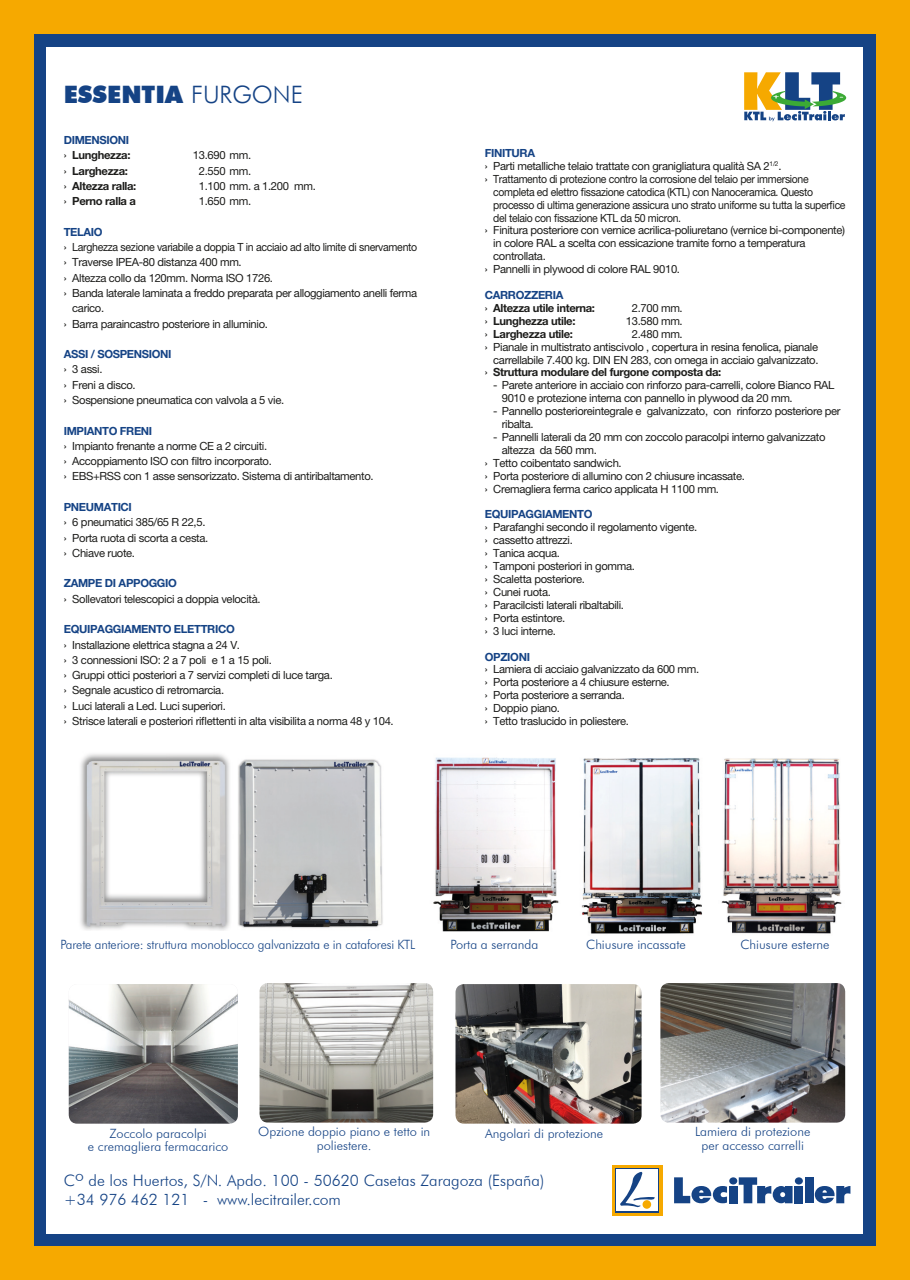
<style>
.page{position:relative;width:910px;height:1280px;background:#f6a900}
.page>*{position:absolute;margin:0;border:0;box-sizing:border-box;transform-origin:0 0}
.t1{font:900 24px "Futura BT";color:#154385}
.t2{font:300 15.75px "Futura BT";color:#154385}
.t3{font:300 12.75px "Futura BT";color:#154385}
.t4{font:11.25px/12.9px "Helvetica Neue LT Pro";letter-spacing:-.03em;color:#1d1d1b}
.t5{font:700 11.25px "Helvetica Neue LT Pro";letter-spacing:-.03em;color:#1d1d1b}
.t6{font:700 11.25px "Helvetica Neue LT Pro";letter-spacing:-.03em;color:#154385}
.s1{font-weight:300}
.s2{font-weight:400}
</style>
<div class="page">
<div style="left:34px;top:34px;width:842px;height:1212px;background:#154385"></div>
<div style="left:47px;top:47px;width:816px;height:1186px;background:#fff"></div>
<img style="left:433px;top:757px;width:409px;height:177px">
<svg style="left:744px;top:72px;width:102px;height:49px"></svg>
<div style="left:729px;top:1186px;width:8px;height:17px;background:#154385"></div>
<div style="left:729px;top:1177px;width:8px;height:7px;background:#154385;border-radius:50%"></div>
<svg style="left:739px;top:1177px;width:54px;height:26px"></svg>
<div style="left:805px;top:1177px;width:8px;height:26px;background:#154385"></div>
<svg style="left:815px;top:1186px;width:35px;height:17px"></svg>
<div style="left:795px;top:1186px;width:8px;height:17px;background:#154385"></div>
<div style="left:795px;top:1177px;width:8px;height:7px;background:#154385;border-radius:50%"></div>
<svg style="left:674px;top:1177px;width:53px;height:26px"></svg>
<div style="left:612px;top:1165px;width:51px;height:50px;background:#f6a900"></div>
<div style="left:615px;top:1168px;width:44px;height:44px;background:#fff"></div>
<svg style="left:642px;top:1200px;width:9px;height:9px"></svg>
<svg style="left:620px;top:1172px;width:35px;height:35px"></svg>
<img style="left:69px;top:984px;width:169px;height:140px">
<img style="left:455px;top:984px;width:187px;height:140px">
<img style="left:260px;top:983px;width:173px;height:139px">
<img style="left:80px;top:753px;width:303px;height:177px">
<img style="left:660px;top:983px;width:185px;height:139px">
<p class="t1" style="left:64px;top:80px;width:241px">ESSENTIA <span class="s1">FURGONE</span></p>
<p class="t6" style="left:64px;top:133px;width:67px">DIMENSIONI</p>
<p class="t5" style="left:64px;top:148px;width:68px"><span class="s2">›</span> Lunghezza:</p>
<p class="t4" style="left:193px;top:149px;width:60px">13.690 mm.</p>
<p class="t5" style="left:64px;top:164px;width:66px"><span class="s2">›</span> Larghezza:</p>
<p class="t4" style="left:199px;top:164px;width:54px">2.550 mm.</p>
<p class="t5" style="left:64px;top:179px;width:74px"><span class="s2">›</span> Altezza ralla:</p>
<p class="t4" style="left:199px;top:179px;width:118px">1.100 mm. a 1.200 mm.</p>
<p class="t5" style="left:64px;top:194px;width:74px"><span class="s2">›</span> Perno ralla a</p>
<p class="t4" style="left:199px;top:195px;width:54px">1.650 mm.</p>
<p class="t6" style="left:64px;top:225px;width:40px">TELAIO</p>
<p class="t4" style="left:64px;top:240px;width:355px">› Larghezza sezione variabile a doppia T in acciaio ad alto limite di snervamento</p>
<p class="t4" style="left:64px;top:256px;width:179px">› Traverse IPEA-80 distanza 400 mm.</p>
<p class="t4" style="left:64px;top:271px;width:211px">› Altezza collo da 120mm. Norma ISO 1726.</p>
<p class="t4" style="left:72px;top:285px;width:346px;line-height:15.3px;text-indent:-9px">› Banda laterale laminata a freddo preparata per alloggiamento anelli ferma carico.</p>
<p class="t4" style="left:64px;top:317px;width:206px">› Barra paraincastro posteriore in alluminio.</p>
<p class="t6" style="left:64px;top:347px;width:109px">ASSI / SOSPENSIONI</p>
<p class="t4" style="left:64px;top:363px;width:40px">› 3 assi.</p>
<p class="t4" style="left:64px;top:378px;width:73px">› Freni a disco.</p>
<p class="t4" style="left:64px;top:393px;width:222px">› Sospensione pneumatica con valvola a 5 vie.</p>
<p class="t6" style="left:64px;top:424px;width:90px">IMPIANTO FRENI</p>
<p class="t4" style="left:64px;top:439px;width:205px">› Impianto frenante a norme CE a 2 circuiti.</p>
<p class="t4" style="left:64px;top:454px;width:210px">› Accoppiamento ISO con filtro incorporato.</p>
<p class="t4" style="left:64px;top:470px;width:311px">› EBS+RSS con 1 asse sensorizzato. Sistema di antiribaltamento.</p>
<p class="t6" style="left:64px;top:500px;width:70px">PNEUMATICI</p>
<p class="t4" style="left:64px;top:516px;width:143px">› 6 pneumatici 385/65 R 22,5.</p>
<p class="t4" style="left:64px;top:531px;width:146px">› Porta ruota di scorta a cesta.</p>
<p class="t4" style="left:64px;top:546px;width:73px">› Chiave ruote.</p>
<p class="t6" style="left:64px;top:576px;width:115px">ZAMPE DI APPOGGIO</p>
<p class="t4" style="left:64px;top:592px;width:198px">› Sollevatori telescopici a doppia velocità.</p>
<p class="t6" style="left:64px;top:622px;width:173px">EQUIPAGGIAMENTO ELETTRICO</p>
<p class="t4" style="left:64px;top:638px;width:178px">› Installazione elettrica stagna a 24 V.</p>
<p class="t4" style="left:64px;top:653px;width:210px">› 3 connessioni ISO: 2 a 7 poli e 1 a 15 poli.</p>
<p class="t4" style="left:64px;top:669px;width:271px">› Gruppi ottici posteriori a 7 servizi completi di luce targa.</p>
<p class="t4" style="left:64px;top:684px;width:162px">› Segnale acustico di retromarcia.</p>
<p class="t4" style="left:64px;top:699px;width:164px">› Luci laterali a Led. Luci superiori.</p>
<p class="t4" style="left:64px;top:714px;width:331px">› Strisce laterali e posteriori riflettenti in alta visibilita a norma 48 y 104.</p>
<p class="t6" style="left:485px;top:146px;width:52px">FINITURA</p>
<p class="t4" style="left:485px;top:159px;width:298px">› Parti metalliche telaio trattate con granigliatura qualità SA 2<sup>1/2</sup>.</p>
<p class="t4" style="left:493px;top:172px;width:354px;text-indent:-9px">› Trattamento di protezione contro la corrosione del telaio per immersione completa ed elettro fissazione catodica (KTL) con Nanoceramica. Questo processo di ultima generazione assicura uno strato uniforme su tutta la superfice del telaio con fissazione KTL da 50 micron.</p>
<p class="t4" style="left:493px;top:224px;width:353px;text-indent:-9px">› Finitura posteriore con vernice acrilica-poliuretano (vernice bi-componente) in colore RAL a scelta con essicazione tramite forno a temperatura controllata.</p>
<p class="t4" style="left:485px;top:263px;width:197px">› Pannelli in plywood di colore RAL 9010.</p>
<p class="t6" style="left:485px;top:288px;width:80px">CARROZZERIA</p>
<p class="t5" style="left:485px;top:301px;width:112px"><span class="s2">›</span> Altezza utile interna:</p>
<p class="t4" style="left:632px;top:301px;width:52px">2.700 mm.</p>
<p class="t5" style="left:485px;top:314px;width:92px"><span class="s2">›</span> Lunghezza utile:</p>
<p class="t4" style="left:626px;top:314px;width:58px">13.580 mm.</p>
<p class="t5" style="left:485px;top:327px;width:90px"><span class="s2">›</span> Larghezza utile:</p>
<p class="t4" style="left:632px;top:327px;width:52px">2.480 mm.</p>
<p class="t4" style="left:485px;top:340px;width:335px;text-align:right">› Pianale in multistrato antiscivolo , copertura in resina fenolica, pianale carrellabile 7.400 kg. DIN EN 283, con omega in acciaio galvanizzato.</p>
<p class="t5" style="left:485px;top:365px;width:238px"><span class="s2">›</span> Struttura modulare del furgone composta da:</p>
<p class="t4" style="left:502px;top:379px;width:334px;text-indent:-9px">- Parete anteriore in acciaio con rinforzo para-carrelli, colore Bianco RAL<br>9010 e protezione interna con pannello in plywood da 20 mm.</p>
<p class="t4" style="left:502px;top:405px;width:340px;text-indent:-9px">- Pannello posterioreintegrale e galvanizzato, con rinforzo posteriore per ribalta.</p>
<p class="t4" style="left:502px;top:430px;width:325px;text-indent:-9px">- Pannelli laterali da 20 mm con zoccolo paracolpi interno galvanizzato altezza da 560 mm.</p>
<p class="t4" style="left:485px;top:456px;width:138px">› Tetto coibentato sandwich.</p>
<p class="t4" style="left:485px;top:469px;width:262px">› Porta posteriore di allumino con 2 chiusure incassate.</p>
<p class="t4" style="left:485px;top:482px;width:236px">› Cremagliera ferma carico applicata H 1100 mm.</p>
<p class="t6" style="left:485px;top:507px;width:109px">EQUIPAGGIAMENTO</p>
<p class="t4" style="left:485px;top:521px;width:214px">› Parafanghi secondo il regolamento vigente.</p>
<p class="t4" style="left:485px;top:534px;width:90px">› cassetto attrezzi.</p>
<p class="t4" style="left:485px;top:547px;width:77px">› Tanica acqua.</p>
<p class="t4" style="left:485px;top:559px;width:152px">› Tamponi posteriori in gomma.</p>
<p class="t4" style="left:485px;top:572px;width:102px">› Scaletta posteriore.</p>
<p class="t4" style="left:485px;top:585px;width:68px">› Cunei ruota.</p>
<p class="t4" style="left:485px;top:598px;width:141px">› Paracilcisti laterali ribaltabili.</p>
<p class="t4" style="left:485px;top:611px;width:82px">› Porta estintore.</p>
<p class="t4" style="left:485px;top:624px;width:73px">› 3 luci interne.</p>
<p class="t6" style="left:485px;top:649px;width:47px">OPZIONI</p>
<p class="t4" style="left:485px;top:663px;width:216px">› Lamiera di acciaio galvanizzato da 600 mm.</p>
<p class="t4" style="left:485px;top:676px;width:186px">› Porta posteriore a 4 chiusure esterne.</p>
<p class="t4" style="left:485px;top:689px;width:142px">› Porta posteriore a serranda.</p>
<p class="t4" style="left:485px;top:701px;width:77px">› Doppio piano.</p>
<p class="t4" style="left:485px;top:714px;width:146px">› Tetto traslucido in poliestere.</p>
<p class="t3" style="left:61px;top:936px;width:356px">Parete anteriore: struttura monoblocco galvanizzata e in cataforesi KTL</p>
<p class="t3" style="left:450px;top:936px;width:89px">Porta a serranda</p>
<p class="t3" style="left:586px;top:937px;width:101px">Chiusure incassate</p>
<p class="t3" style="left:740px;top:936px;width:90px">Chiusure esterne</p>
<p class="t3" style="left:109px;top:1125px;width:99px">Zoccolo paracolpi</p>
<p class="t3" style="left:88px;top:1139px;width:142px">e cremagliera fermacarico</p>
<p class="t3" style="left:258px;top:1124px;width:173px">Opzione doppio piano e tetto in</p>
<p class="t3" style="left:485px;top:1125px;width:119px">Angolari di protezione</p>
<p class="t3" style="left:317px;top:1138px;width:56px">poliestere.</p>
<p class="t2" style="left:64px;top:1170px;width:482px">Co de los Huertos, S/N. Apdo. 100 - 50620 Casetas Zaragoza (España)</p>
<p class="t2" style="left:64px;top:1189px;width:279px">+34 976 462 121 - www.lecitrailer.com</p>
<p class="t3" style="left:695px;top:1124px;width:117px">Lamiera di protezione</p>
<p class="t3" style="left:701px;top:1138px;width:104px">per accesso carrelli</p>
</div>
